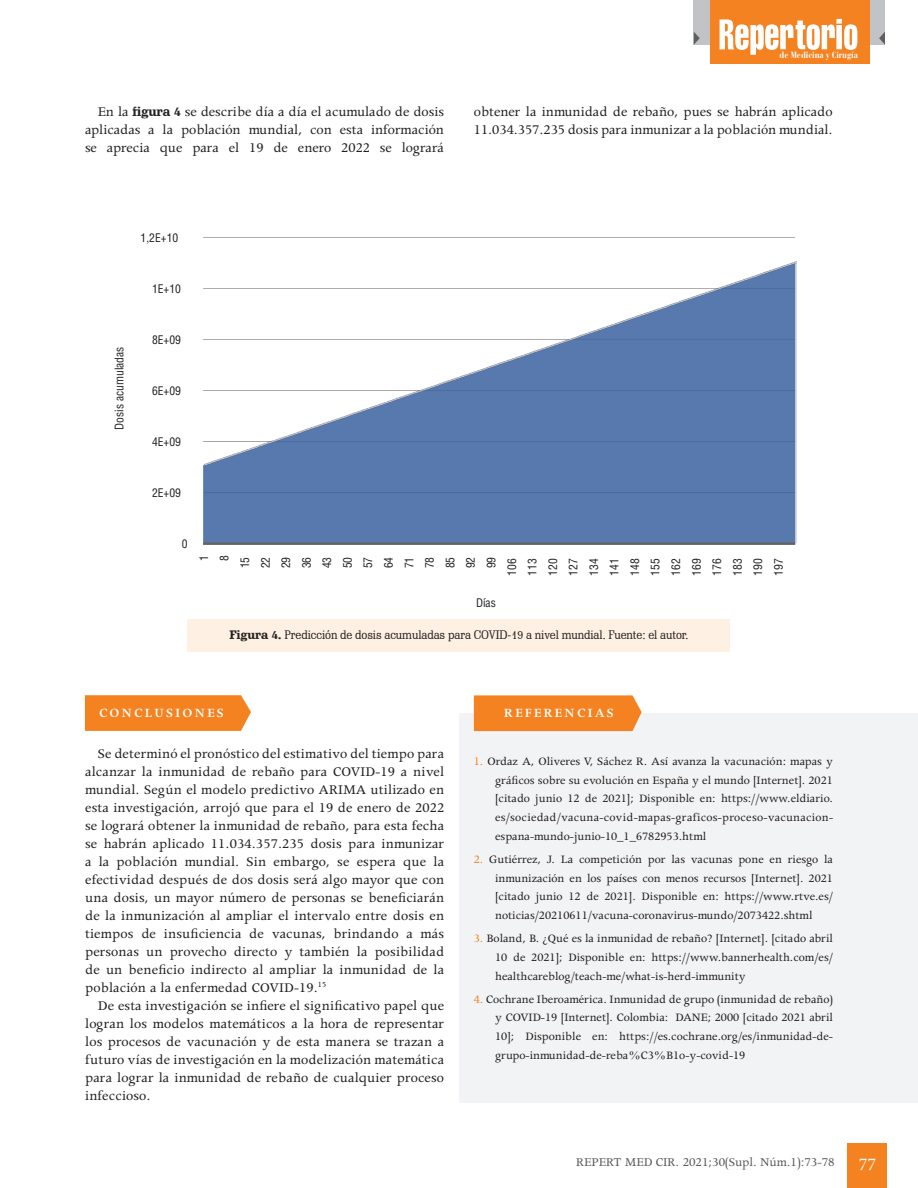
<style>
.page{position:relative;width:918px;height:1188px;background:#fff}
.page>*{position:absolute;margin:0;border:0;box-sizing:border-box;transform-origin:0 0}
.t1{font:18px "Minion Pro";color:#fff}
.Estilo_de_párrafo_1{font:15px/18px "Apollo MT Std";color:#231f20;text-align:justify}
.t2{font:600 14.25px "Apollo MT Std";letter-spacing:.14em;color:#fff}
.t3{font:13.5px "Apollo MT Std";color:#57585a}
.t4{font:12.75px/18.8px "Apollo MT Std";color:#231f20;text-align:justify}
.t5{font:12px "Schadow BT";letter-spacing:-.01em;color:#231f20}
.t6{font:condensed 11.55px "Helvetica LT Std";color:#231f20}
.t7{font:700 condensed 9px "Bauer Bodoni Std";color:#fff}
.s1{font-family:"Schadow BT";font-weight:700;font-size:12.75px}
.s2{font-weight:700}
.s3{color:#f58220}
</style>
<div class="page">
<div style="left:848px;top:1143px;width:39px;height:45px;background:#f58220"></div>
<div style="left:693px;top:0;width:192px;height:45px;background:#c2c3c6"></div>
<div style="left:710px;top:0;width:160px;height:64px;background:#f58220"></div>
<svg style="left:720px;top:19px;width:137px;height:36px"></svg>
<svg style="left:694px;top:32px;width:6px;height:13px"></svg>
<svg style="left:879px;top:32px;width:6px;height:13px"></svg>
<hr style="left:203px;top:237px;width:592px;height:1px;background:#231f20">
<img style="left:204px;top:261px;width:592px;height:282px">
<hr style="left:203px;top:542px;width:592px;height:3px;background:#636366">
<div style="left:188px;top:619px;width:542px;height:33px;background:#fef0e2"></div>
<svg style="left:85px;top:695px;width:166px;height:36px;background:#f58628"></svg>
<div style="left:459px;top:713px;width:459px;height:390px;background:#f2f3f4"></div>
<div style="left:474px;top:695px;width:168px;height:36px;background:#f58220"></div>
<p class="t7" style="left:780px;top:50px;width:80px">de Medicina y Cirugía</p>
<p class="Estilo_de_párrafo_1" style="left:85px;top:104px;width:361px;text-indent:13px">En la <span class="s1">figura 4</span> se describe día a día el acumulado de dosis aplicadas a la población mundial, con esta información se aprecia que para el 19 de enero 2022 se logrará</p>
<p class="Estilo_de_párrafo_1" style="left:474px;top:104px;width:360px">obtener la inmunidad de rebaño, pues se habrán aplicado<br>11.034.357.235 dosis para inmunizar a la población mundial.</p>
<p class="t6" style="left:141px;top:230px;width:39px">1,2E+10</p>
<p class="t6" style="left:152px;top:281px;width:30px">1E+10</p>
<p class="t6" style="left:112px;top:430px;width:85px;rotate:-90deg">Dosis acumuladas</p>
<p class="t6" style="left:152px;top:332px;width:30px">8E+09</p>
<p class="t6" style="left:152px;top:383px;width:30px">6E+09</p>
<p class="t6" style="left:152px;top:434px;width:30px">4E+09</p>
<p class="t6" style="left:152px;top:485px;width:30px">2E+09</p>
<p class="t6" style="left:182px;top:537px;width:7px">0</p>
<p class="t6" style="left:197px;top:561px;width:7px;rotate:-90deg">1</p>
<p class="t6" style="left:217px;top:561px;width:7px;rotate:-90deg">8</p>
<p class="t6" style="left:238px;top:568px;width:13px;rotate:-90deg">15</p>
<p class="t6" style="left:258px;top:568px;width:13px;rotate:-90deg">22</p>
<p class="t6" style="left:279px;top:568px;width:13px;rotate:-90deg">29</p>
<p class="t6" style="left:299px;top:568px;width:13px;rotate:-90deg">36</p>
<p class="t6" style="left:320px;top:568px;width:13px;rotate:-90deg">43</p>
<p class="t6" style="left:340px;top:568px;width:13px;rotate:-90deg">50</p>
<p class="t6" style="left:361px;top:568px;width:13px;rotate:-90deg">57</p>
<p class="t6" style="left:381px;top:568px;width:13px;rotate:-90deg">64</p>
<p class="t6" style="left:402px;top:568px;width:13px;rotate:-90deg">71</p>
<p class="t6" style="left:422px;top:568px;width:13px;rotate:-90deg">78</p>
<p class="t6" style="left:443px;top:568px;width:13px;rotate:-90deg">85</p>
<p class="t6" style="left:464px;top:568px;width:13px;rotate:-90deg">92</p>
<p class="t6" style="left:484px;top:568px;width:13px;rotate:-90deg">99</p>
<p class="t6" style="left:505px;top:576px;width:19px;rotate:-90deg">106</p>
<p class="t6" style="left:525px;top:576px;width:19px;rotate:-90deg">113</p>
<p class="t6" style="left:546px;top:576px;width:19px;rotate:-90deg">120</p>
<p class="t6" style="left:566px;top:576px;width:19px;rotate:-90deg">127</p>
<p class="t6" style="left:587px;top:576px;width:19px;rotate:-90deg">134</p>
<p class="t6" style="left:607px;top:576px;width:19px;rotate:-90deg">141</p>
<p class="t6" style="left:628px;top:576px;width:19px;rotate:-90deg">148</p>
<p class="t6" style="left:648px;top:576px;width:19px;rotate:-90deg">155</p>
<p class="t6" style="left:669px;top:576px;width:19px;rotate:-90deg">162</p>
<p class="t6" style="left:689px;top:576px;width:19px;rotate:-90deg">169</p>
<p class="t6" style="left:710px;top:576px;width:19px;rotate:-90deg">176</p>
<p class="t6" style="left:730px;top:576px;width:19px;rotate:-90deg">183</p>
<p class="t6" style="left:751px;top:576px;width:19px;rotate:-90deg">190</p>
<p class="t6" style="left:771px;top:576px;width:19px;rotate:-90deg">197</p>
<p class="t6" style="left:476px;top:595px;width:21px">Días</p>
<p class="t5" style="left:229px;top:627px;width:461px"><span class="s2">Figura 4.</span> Predicción de dosis acumuladas para COVID-19 a nivel mundial. Fuente: el autor.</p>
<p class="t2" style="left:99px;top:705px;width:126px">CONCLUSIONES</p>
<p class="t2" style="left:504px;top:705px;width:111px">REFERENCIAS</p>
<p class="t4" style="left:495px;top:753px;width:340px;text-indent:-21px"><span class="s3">1.</span> Ordaz A, Oliveres V, Sáchez R. Así avanza la vacunación: mapas y gráficos sobre su evolución en España y el mundo [Internet]. 2021 [citado junio 12 de 2021]; Disponible en: https://www.eldiario. es/sociedad/vacuna-covid-mapas-graficos-proceso-vacunacion&shy;espana-mundo-junio-10_1_6782953.html</p>
<p class="t4" style="left:495px;top:851px;width:339px;text-indent:-21px"><span class="s3">2.</span> Gutiérrez, J. La competición por las vacunas pone en riesgo la inmunización en los países con menos recursos [Internet]. 2021 [citado junio 12 de 2021]. Disponible en: https://www.rtve.es/ noticias/20210611/vacuna-coronavirus-mundo/2073422.shtml</p>
<p class="t4" style="left:495px;top:930px;width:339px;text-indent:-21px"><span class="s3">3.</span> Boland, B. ¿Qué es la inmunidad de rebaño? [Internet]. [citado abril 10 de 2021]; Disponible en: https://www.bannerhealth.com/es/ healthcareblog/teach-me/what-is-herd-immunity</p>
<p class="t4" style="left:495px;top:990px;width:339px;text-indent:-21px"><span class="s3">4.</span> Cochrane Iberoamérica. Inmunidad de grupo (inmunidad de rebaño) y COVID-19 [Internet]. Colombia: DANE; 2000 [citado 2021 abril 10]; Disponible en: https://es.cochrane.org/es/inmunidad-de&shy;grupo-inmunidad-de-reba%C3%B1o-y-covid-19</p>
<p class="Estilo_de_párrafo_1" style="left:85px;top:745px;width:361px;text-indent:13px">Se determinó el pronóstico del estimativo del tiempo para alcanzar la inmunidad de rebaño para COVID-19 a nivel mundial. Según el modelo predictivo ARIMA utilizado en esta investigación, arrojó que para el 19 de enero de 2022 se logrará obtener la inmunidad de rebaño, para esta fecha se habrán aplicado 11.034.357.235 dosis para inmunizar a la población mundial. Sin embargo, se espera que la efectividad después de dos dosis será algo mayor que con una dosis, un mayor número de personas se beneficiarán de la inmunización al ampliar el intervalo entre dosis en tiempos de insuficiencia de vacunas, brindando a más personas un provecho directo y también la posibilidad de un beneficio indirecto al ampliar la inmunidad de la población a la enfermedad COVID-19.<sup>15</sup></p>
<p class="Estilo_de_párrafo_1" style="left:85px;top:997px;width:361px;text-indent:13px">De esta investigación se infiere el significativo papel que logran los modelos matemáticos a la hora de representar los procesos de vacunación y de esta manera se trazan a futuro vías de investigación en la modelización matemática para lograr la inmunidad de rebaño de cualquier proceso infeccioso.</p>
<p class="t3" style="left:576px;top:1155px;width:260px">REPERT MED CIR. 2021;30(Supl. Núm.1):73-78</p>
<p class="t1" style="left:859px;top:1152px;width:19px">77</p>
</div>
